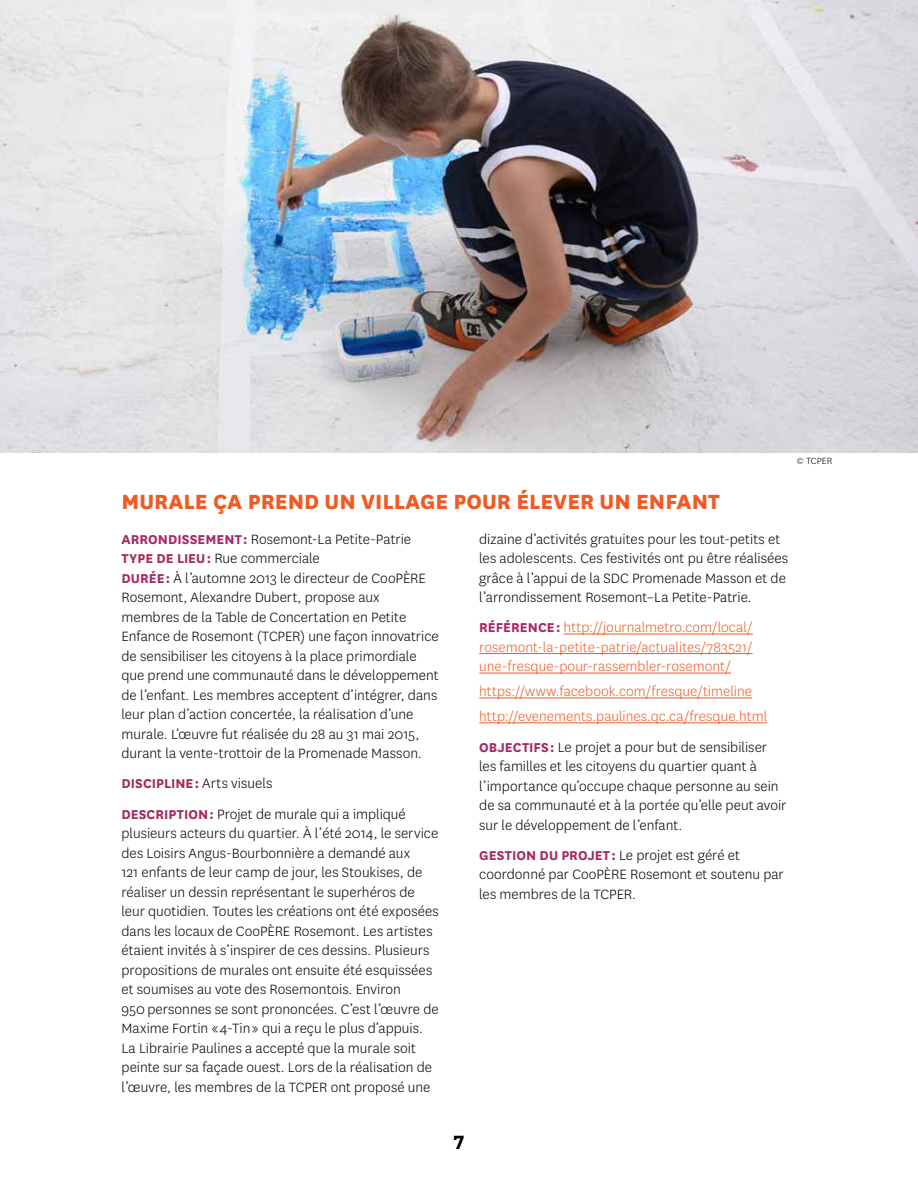
<style>
.page{position:relative;width:918px;height:1188px;background:#fff}
.page>*{position:absolute;margin:0;border:0;box-sizing:border-box;transform-origin:0 0}
.t1{font:800 24px "National";color:#f15a22}
.t2{font:700 22.5px "National";color:#000}
.t3{font:300 15.75px/19.5px "National";color:#000}
.t4{font:300 15.75px/19.5px "National";letter-spacing:.005em;color:#f15a22;text-align:justify}
.t5{font:700 15px "National";color:#a52960}
.t6{font:300 10.5px "National";letter-spacing:.005em;color:#000}
.s1{font-weight:700;font-size:15px;color:#a52960}
.s2{font-weight:300;font-size:15.75px;color:#000}
</style>
<div class="page">
<hr style="left:564px;top:634px;width:189px;height:1px;background:#f15a22">
<hr style="left:479px;top:653px;width:274px;height:1px;background:#f15a22">
<hr style="left:479px;top:673px;width:252px;height:1px;background:#f15a22">
<hr style="left:479px;top:698px;width:273px;height:1px;background:#f15a22">
<hr style="left:479px;top:722px;width:288px;height:1px;background:#f15a22">
<img style="left:0;top:0;width:918px;height:453px">
<p class="t6" style="left:796px;top:454px;width:38px">© TCPER</p>
<h1 class="t1" style="left:122px;top:484px;width:600px">MURALE ÇA PREND UN VILLAGE POUR ÉLEVER UN ENFANT</h1>
<p class="t3" style="left:121px;top:529px;width:319px"><span class="s1">ARRONDISSEMENT :</span> Rosemont‑La Petite-Patrie <span class="s1">TYPE DE LIEU :</span> Rue commerciale<br><span class="s1">DURÉE :</span> À l’automne 2013 le directeur de CooPÈRE Rosemont, Alexandre Dubert, propose aux membres de la Table de Concertation en Petite Enfance de Rosemont (TCPER) une façon innovatrice de sensibiliser les citoyens à la place primordiale que prend une communauté dans le développement de l’enfant. Les membres acceptent d’intégrer, dans leur plan d’action concertée, la réalisation d’une murale. L’œuvre fut réalisée du 28 au 31 mai 2015, durant la vente-trottoir de la Promenade Masson.</p>
<p class="t5" style="left:122px;top:773px;width:153px">DISCIPLINE : <span class="s2">Arts visuels</span></p>
<p class="t3" style="left:122px;top:804px;width:319px"><span class="s1">DESCRIPTION :</span> Projet de murale qui a impliqué plusieurs acteurs du quartier. À l’été 2014, le service des Loisirs Angus-Bourbonnière a demandé aux<br>121 enfants de leur camp de jour, les Stoukises, de réaliser un dessin représentant le superhéros de leur quotidien. Toutes les créations ont été exposées dans les locaux de CooPÈRE Rosemont. Les artistes étaient invités à s’inspirer de ces dessins. Plusieurs propositions de murales ont ensuite été esquissées et soumises au vote des Rosemontois. Environ<br>950 personnes se sont prononcées. C’est l’œuvre de Maxime Fortin « 4-Tin » qui a reçu le plus d’appuis.<br>La Librairie Paulines a accepté que la murale soit peinte sur sa façade ouest. Lors de la réalisation de l’œuvre, les membres de la TCPER ont proposé une</p>
<p class="t3" style="left:479px;top:529px;width:311px">dizaine d’activités gratuites pour les tout-petits et les adolescents. Ces festivités ont pu être réalisées grâce à l’appui de la SDC Promenade Masson et de l’arrondissement Rosemont–La Petite-Patrie.</p>
<p class="t4" style="left:479px;top:617px;width:275px"><span class="s1">RÉFÉRENCE :</span> http://journalmetro.com/local/ rosemont-la-petite-patrie/actualites/783521/ une-fresque-pour-rassembler-rosemont/</p>
<p class="t4" style="left:479px;top:679px;width:290px;line-height:24.9px">https://www.facebook.com/fresque/timeline http://evenements.paulines.qc.ca/fresque.html</p>
<p class="t3" style="left:479px;top:737px;width:309px"><span class="s1">OBJECTIFS :</span> Le projet a pour but de sensibiliser les familles et les citoyens du quartier quant à l’importance qu’occupe chaque personne au sein de sa communauté et à la portée qu’elle peut avoir sur le développement de l’enfant.</p>
<p class="t3" style="left:479px;top:845px;width:306px"><span class="s1">GESTION DU PROJET :</span> Le projet est géré et coordonné par CooPÈRE Rosemont et soutenu par les membres de la TCPER.</p>
<h2 class="t2" style="left:454px;top:1126px;width:12px">7</h2>
</div>
